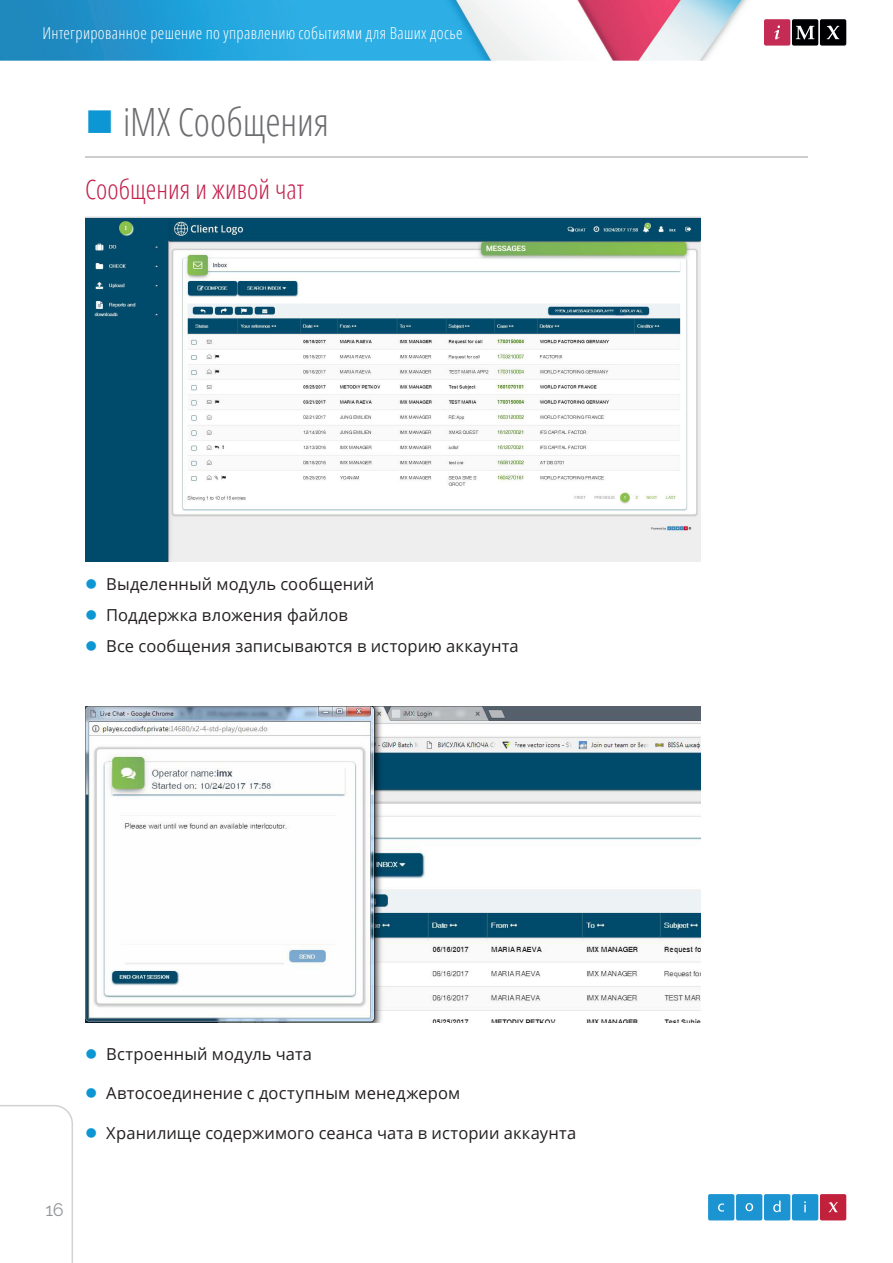
<style>
.page{position:relative;width:893px;height:1263px;background:#fff}
.page>*{position:absolute;margin:0;border:0;box-sizing:border-box;transform-origin:0 0}
.t1{font:300 condensed 39px "Open Sans";letter-spacing:-.005em;color:#6c6d70}
.Heading_2{font:300 condensed 27px "Open Sans";color:#c31f4a}
.t2{font:18px "Raleway";color:#939598}
.t3{font:16.5px "Open Sans";letter-spacing:.005em;color:#231f20}
.t4{font:300 condensed 16.5px "Open Sans";letter-spacing:.02em;color:#fff}
</style>
<div class="page">
<img style="left:0;top:0;width:748px;height:61px">
<svg style="left:764px;top:19px;width:82px;height:27px;background:#623442"></svg>
<svg style="left:708px;top:1194px;width:138px;height:26px;background:#4e88bb"></svg>
<svg style="left:0;top:1105px;width:73px;height:158px"></svg>
<hr style="left:85px;top:156px;width:723px;height:2px;background:#bcbdc0">
<img style="left:85px;top:706px;width:615px;height:316px">
<img style="left:85px;top:217px;width:615px;height:344px">
<p class="t4" style="left:43px;top:22px;width:422px">Интегрированное решение по управлению событиями для Ваших досье</p>
<p class="t1" style="left:123px;top:96px;width:207px">iMX Сообщения</p>
<p class="Heading_2" style="left:85px;top:171px;width:220px">Сообщения и живой чат</p>
<p class="t3" style="left:106px;top:572px;width:269px">Выделенный модуль сообщений</p>
<p class="t3" style="left:106px;top:603px;width:243px">Поддержка вложения файлов</p>
<p class="t3" style="left:106px;top:634px;width:414px">Все сообщения записываются в историю аккаунта</p>
<p class="t2" style="left:45px;top:1199px;width:20px">16</p>
<p class="t3" style="left:106px;top:1042px;width:207px">Встроенный модуль чата</p>
<p class="t3" style="left:106px;top:1082px;width:355px">Автосоединение с доступным менеджером</p>
<p class="t3" style="left:106px;top:1121px;width:471px">Хранилище содержимого сеанса чата в истории аккаунта</p>
</div>
